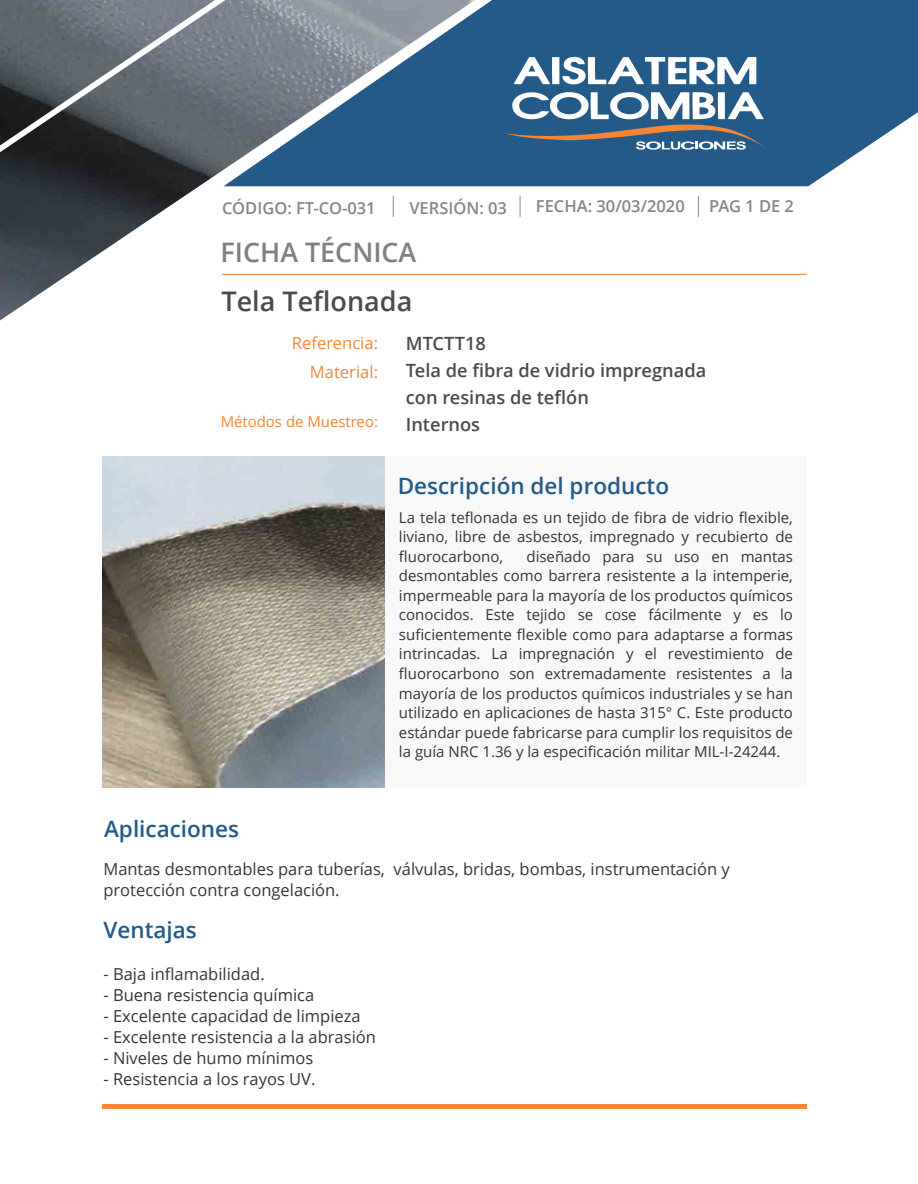
<style>
.page{position:relative;width:918px;height:1184px;background:#fff}
.page>*{position:absolute;margin:0;border:0;box-sizing:border-box;transform-origin:0 0}
.t1{font:600 27px "Open Sans";color:#4b4b4d}
.t2{font:600 26.85px "Open Sans";color:#808080}
.t3{font:600 22.5px "Open Sans";color:#245a89}
.t4{font:600 18.3px/26.7px "Open Sans";color:#4b4b4d}
.t5{font:16.65px/28.7px "Open Sans";color:#f58634;text-align:right}
.t6{font:16.5px/21px "Open Sans";color:#373435}
.t7{font:600 16.5px "Open Sans";color:#848688}
.t8{font:15px/19.5px "Open Sans";color:#373435;text-align:justify}
.t9{font:15px "Open Sans";color:#f58634}
</style>
<div class="page">
<svg style="left:520px;top:195px;width:1px;height:22px"></svg>
<svg style="left:698px;top:195px;width:1px;height:22px"></svg>
<hr style="left:222px;top:274px;width:585px;height:1px;background:#f58634">
<div style="left:385px;top:456px;width:422px;height:330px;background:#f8f8f8"></div>
<hr style="left:103px;top:1104px;width:704px;height:4px;background:#f58634">
<img style="left:103px;top:456px;width:282px;height:331px">
<img style="left:0;top:0;width:475px;height:320px">
<svg style="left:223px;top:0;width:695px;height:186px;fill:#245a88"></svg>
<svg style="left:506px;top:53px;width:258px;height:97px"></svg>
<p class="t7" style="left:222px;top:196px;width:155px">CÓDIGO: FT-CO-031</p>
<p class="t7" style="left:409px;top:196px;width:99px">VERSIÓN: 03</p>
<p class="t7" style="left:536px;top:195px;width:150px">FECHA: 30/03/2020</p>
<p class="t7" style="left:709px;top:195px;width:86px">PAG 1 DE 2</p>
<h2 class="t2" style="left:221px;top:233px;width:197px">FICHA TÉCNICA</h2>
<h1 class="t1" style="left:221px;top:282px;width:192px">Tela Teflonada</h1>
<p class="t5" style="left:292px;top:328px;width:88px">Referencia:<br>Material:</p>
<p class="t9" style="left:221px;top:411px;width:159px">Métodos de Muestreo:</p>
<p class="t4" style="left:406px;top:330px;width:302px">MTCTT18<br>Tela de fibra de vidrio impregnada con resinas de teflón<br>Internos</p>
<h3 class="t3" style="left:398px;top:470px;width:273px">Descripción del producto</h3>
<p class="t8" style="left:399px;top:507px;width:396px">La tela teflonada es un tejido de fibra de vidrio flexible, liviano, libre de asbestos, impregnado y recubierto de fluorocarbono,</p>
<p class="t8" style="left:399px;top:546px;width:396px;text-indent:128px">diseñado para su uso en mantas desmontables como barrera resistente a la intemperie, impermeable para la mayoría de los productos químicos conocidos. Este tejido se cose fácilmente y es lo suficientemente flexible como para adaptarse a formas intrincadas. La impregnación y el revestimiento de fluorocarbono son extremadamente resistentes a la mayoría de los productos químicos industriales y se han utilizado en aplicaciones de hasta 315° C. Este producto estándar puede fabricarse para cumplir los requisitos de la guía NRC 1.36 y la especificación militar MIL-I-24244.</p>
<h3 class="t3" style="left:104px;top:813px;width:137px">Aplicaciones</h3>
<p class="t6" style="left:103px;top:857px;width:628px">Mantas desmontables para tuberías, válvulas, bridas, bombas, instrumentación y protección contra congelación.</p>
<h3 class="t3" style="left:103px;top:913px;width:95px">Ventajas</h3>
<p class="t6" style="left:103px;top:962px;width:163px">- Baja inflamabilidad.</p>
<p class="t6" style="left:103px;top:983px;width:212px">- Buena resistencia química</p>
<p class="t6" style="left:103px;top:1004px;width:259px">- Excelente capacidad de limpieza</p>
<p class="t6" style="left:103px;top:1025px;width:274px">- Excelente resistencia a la abrasión</p>
<p class="t6" style="left:103px;top:1046px;width:211px">- Niveles de humo mínimos</p>
<p class="t6" style="left:103px;top:1067px;width:214px">- Resistencia a los rayos UV.</p>
</div>
